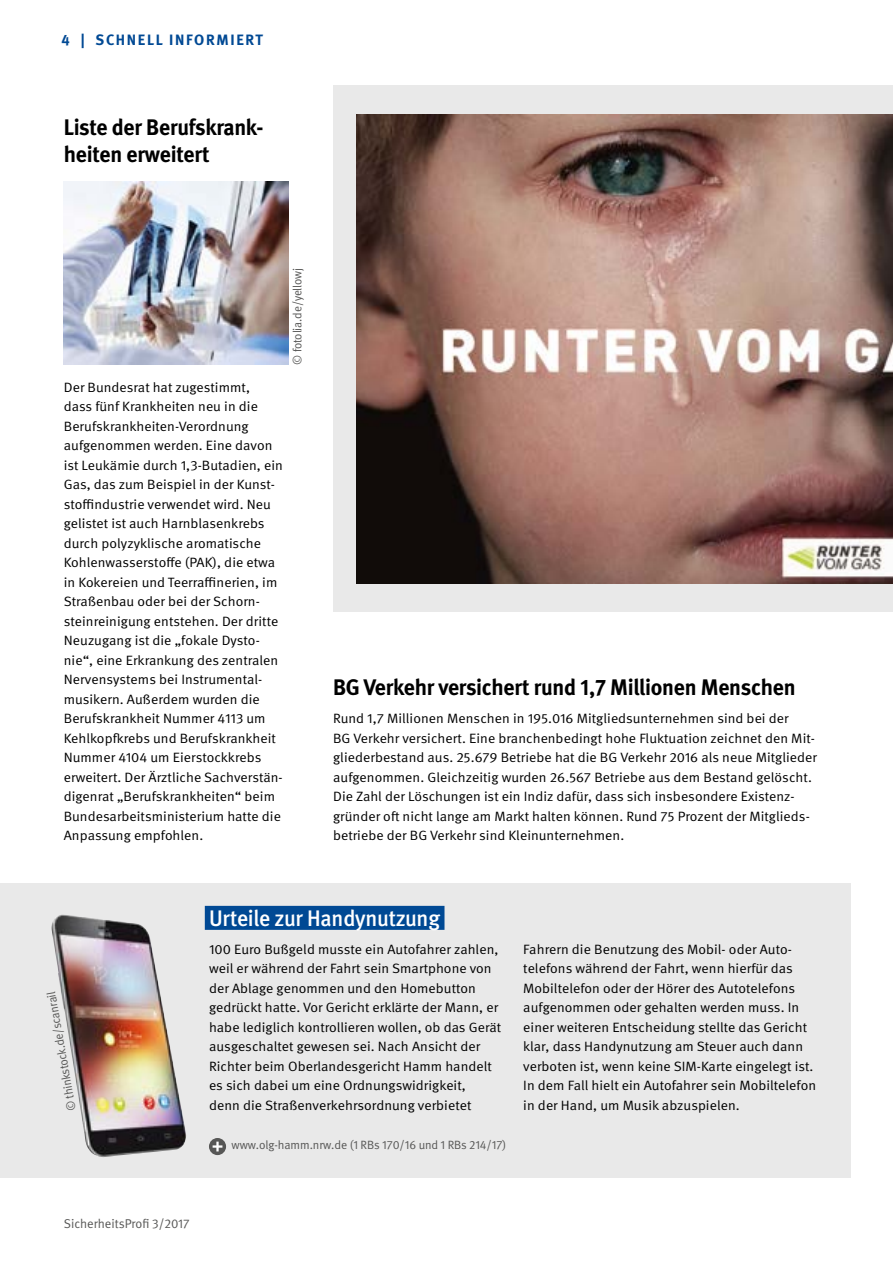
<style>
.page{position:relative;width:893px;height:1263px;background:#fff}
.page>*{position:absolute;margin:0;border:0;box-sizing:border-box;transform-origin:0 0}
.BGV_Kurz_Head_15pt{font:700 22.5px/27px "DGUV Meta";letter-spacing:-.01em;color:#000}
.BGV_Kurz_Head_15_pt{font:500 22.5px "DGUV Meta";letter-spacing:-.01em;color:#fff}
.t1{font:700 15px "DGUV Meta";letter-spacing:.11em;color:#004994}
.BGV_Kurz_Fließ_Schma{font:13.5px/19.5px "DGUV Meta";letter-spacing:.005em;color:#000;scale:1.05 1}
.t2{font:12.75px "DGUV Meta";color:#575756}
.Bildnachweis{font:12px "DGUV Meta";letter-spacing:-.01em;color:#575756}
.s1{font-weight:700;font-size:18px;color:#fff}
</style>
<div class="page">
<div style="left:0;top:883px;width:850px;height:295px;background:#e9e9e9"></div>
<img style="left:51px;top:914px;width:135px;height:243px">
<div style="left:333px;top:85px;width:560px;height:527px;background:#e9e9e9"></div>
<img style="left:357px;top:115px;width:536px;height:468px">
<div style="left:205px;top:906px;width:239px;height:24px;background:#004994"></div>
<img style="left:64px;top:182px;width:224px;height:182px">
<div style="left:209px;top:1138px;width:17px;height:17px;background:#575756;border-radius:50%"></div>
<svg style="left:213px;top:1141px;width:9px;height:10px"></svg>
<p class="t1" style="left:62px;top:31px;width:203px">4 | SCHNELL INFORMIERT</p>
<p class="BGV_Kurz_Head_15pt" style="left:64px;top:115px;width:201px">Liste der Berufskrank&shy;heiten erweitert</p>
<p class="BGV_Kurz_Fließ_Schma" style="left:64px;top:378px;width:210px">Der Bundesrat hat zugestimmt,<br>dass fünf Krankheiten neu in die Berufskrankheiten-Verordnung aufgenommen werden. Eine davon ist Leukämie durch 1,3-Butadien, ein Gas, das zum Beispiel in der Kunst&shy;stoffindustrie verwendet wird. Neu gelistet ist auch Harnblasenkrebs durch polyzyklische aromatische Kohlenwasserstoffe (PAK), die etwa in Kokereien und Teerraffinerien, im Straßenbau oder bei der Schorn&shy;steinreinigung entstehen. Der dritte Neuzugang ist die „fokale Dysto&shy;nie“, eine Erkrankung des zentralen Nervensystems bei Instrumental&shy;musikern. Außerdem wurden die Berufskrankheit Nummer 4113 um Kehlkopfkrebs und Berufskrankheit Nummer 4104 um Eierstockkrebs erweitert. Der Ärztliche Sachverstän&shy;digenrat „Berufskrankheiten“ beim Bundesarbeitsministerium hatte die Anpassung empfohlen.</p>
<p class="Bildnachweis" style="left:290px;top:365px;width:98px;rotate:-90deg">© fotolia.de/yellowj</p>
<p class="BGV_Kurz_Head_15pt" style="left:333px;top:675px;width:464px">BG Verkehr versichert rund 1,7 Millionen Menschen</p>
<p class="BGV_Kurz_Fließ_Schma" style="left:333px;top:709px;width:462px">Rund 1,7 Millionen Menschen in 195.016 Mitgliedsunternehmen sind bei der<br>BG Verkehr versichert. Eine branchenbedingt hohe Fluktuation zeichnet den Mit&shy;gliederbestand aus. 25.679 Betriebe hat die BG Verkehr 2016 als neue Mitglieder aufgenommen. Gleichzeitig wurden 26.567 Betriebe aus dem Bestand gelöscht.<br>Die Zahl der Löschungen ist ein Indiz dafür, dass sich insbesondere Existenz&shy;gründer oft nicht lange am Markt halten können. Rund 75 Prozent der Mitglieds&shy;betriebe der BG Verkehr sind Kleinunternehmen.</p>
<p class="Bildnachweis" style="left:65px;top:1112px;width:122px;rotate:-100deg">© thinkstock.de/scanrail</p>
<p class="BGV_Kurz_Head_15_pt" style="left:209px;top:905px;width:232px">Urteile zur Handynutzung</p>
<p class="BGV_Kurz_Fließ_Schma" style="left:209px;top:939px;width:280px">100 Euro Bußgeld musste ein Autofahrer zahlen, weil er während der Fahrt sein Smartphone von der Ablage genommen und den Homebutton gedrückt hatte. Vor Gericht erklärte der Mann, er habe lediglich kontrollieren wollen, ob das Gerät ausgeschaltet gewesen sei. Nach Ansicht der Richter beim Oberlandesgericht Hamm handelt es sich dabei um eine Ordnungswidrigkeit,<br>denn die Straßenverkehrsordnung verbietet</p>
<p class="BGV_Kurz_Fließ_Schma" style="left:523px;top:939px;width:280px">Fahrern die Benutzung des Mobil- oder Auto&shy;telefons während der Fahrt, wenn hierfür das Mobiltelefon oder der Hörer des Autotelefons aufgenommen oder gehalten werden muss. In einer weiteren Entscheidung stellte das Gericht klar, dass Handynutzung am Steuer auch dann verboten ist, wenn keine SIM-Karte eingelegt ist.<br>In dem Fall hielt ein Autofahrer sein Mobiltelefon in der Hand, um Musik abzuspielen.</p>
<p class="Bildnachweis" style="left:209px;top:1138px;width:299px"><span class="s1">+</span> www.olg-hamm.nrw.de (1 RBs 170/16 und 1 RBs 214/17)</p>
<p class="t2" style="left:64px;top:1216px;width:127px">SicherheitsProfi 3/2017</p>
</div>
